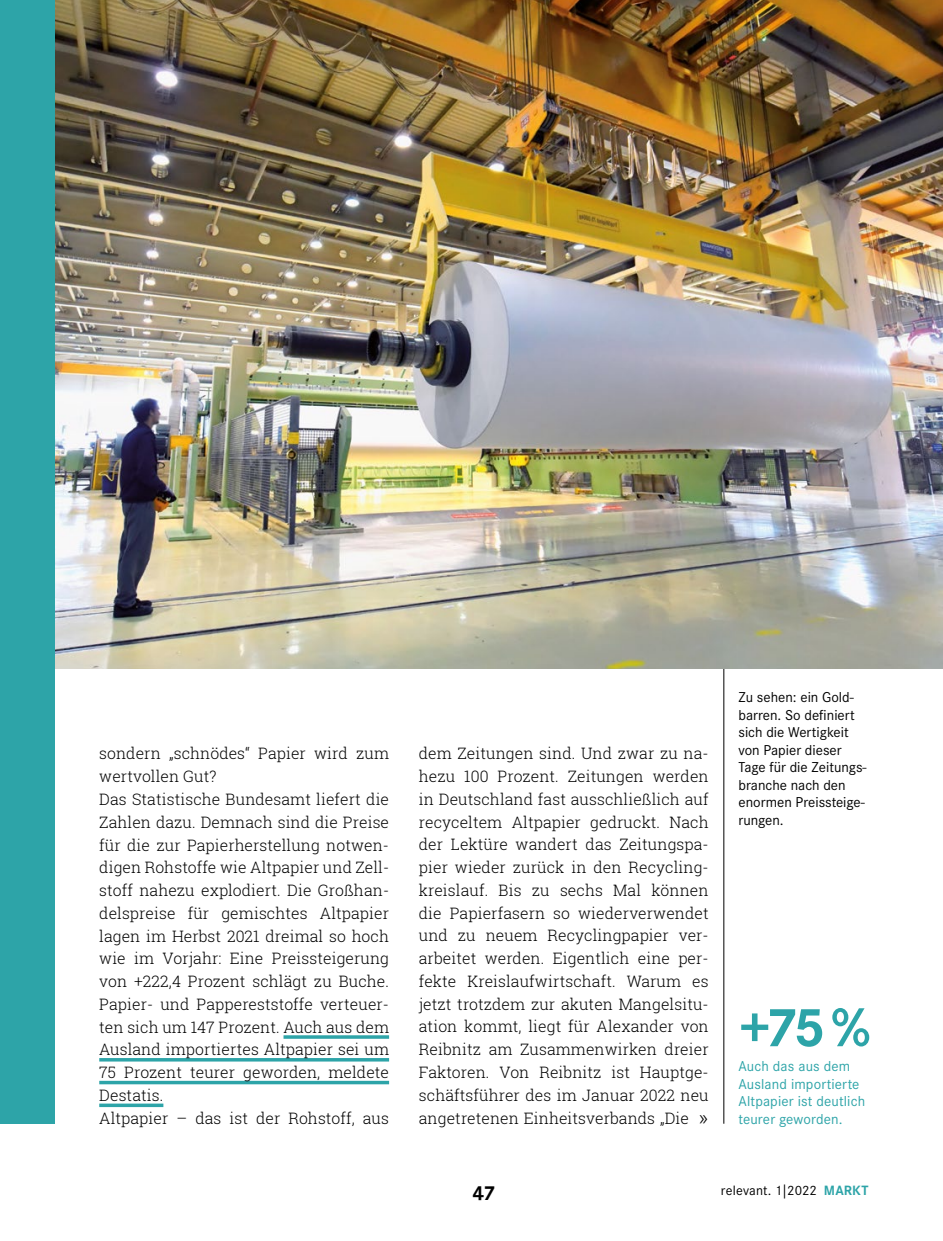
<style>
.page{position:relative;width:943px;height:1241px;background:#fff}
.page>*{position:absolute;margin:0;border:0;box-sizing:border-box;transform-origin:0 0}
.t1{font:700 56.88px "Corporate S";color:#2da4a8}
.t2{font:700 21px "Corporate S";color:#000}
.t3{font:300 15.75px/22.8px "Roboto Slab";letter-spacing:.005em;color:#000}
.t4{font:14.88px/17.5px "Corporate S";color:#000}
.t5{font:14.88px/17.5px "Corporate S";letter-spacing:.01em;color:#2da4a8}
.t6{font:14px "Corporate S";letter-spacing:.01em;color:#000}
.s1{font-size:21px}
.s2{font-weight:700;color:#2da4a8}
</style>
<div class="page">
<hr style="left:723px;top:630px;width:1px;height:493px;background:#000">
<img style="left:55px;top:0;width:888px;height:668px">
<hr style="left:283px;top:1035px;width:106px;height:3px;background:#2da4a8">
<svg style="left:99px;top:1058px;width:290px;height:3px"></svg>
<svg style="left:99px;top:1080px;width:290px;height:4px"></svg>
<hr style="left:99px;top:1103px;width:64px;height:3px;background:#2da4a8">
<div style="left:0;top:0;width:55px;height:1123px;background:#2da4a8"></div>
<p class="t3" style="left:99px;top:741px;width:291px">sondern „schnödes“ Papier wird zum wertvollen Gut?<br>Das Statistische Bundesamt liefert die Zahlen dazu. Demnach sind die Preise für die zur Papierherstellung notwen&shy;digen Rohstoffe wie Altpapier und Zell&shy;stoff nahezu explodiert. Die Großhan&shy;delspreise für gemischtes Altpapier lagen im Herbst 2021 dreimal so hoch wie im Vorjahr: Eine Preissteigerung von +222,4 Prozent schlägt zu Buche.<br>Papier- und Pappereststoffe verteuer&shy;ten sich um 147 Prozent. Auch aus dem Ausland importiertes Altpapier sei um 75 Prozent teurer geworden, meldete Destatis.<br>Altpapier – das ist der Rohstoff, aus</p>
<p class="t3" style="left:419px;top:741px;width:291px;text-align:justify">dem Zeitungen sind. Und zwar zu na&shy;hezu 100 Prozent. Zeitungen werden in Deutschland fast ausschließlich auf recyceltem Altpapier gedruckt. Nach der Lektüre wandert das Zeitungspa&shy;pier wieder zurück in den Recycling&shy;kreislauf. Bis zu sechs Mal können die Papierfasern so wiederverwendet und zu neuem Recyclingpapier ver&shy;arbeitet werden. Eigentlich eine per&shy;fekte Kreislaufwirtschaft. Warum es jetzt trotzdem zur akuten Mangelsitu&shy;ation kommt, liegt für Alexander von Reibnitz am Zusammenwirken dreier Faktoren. Von Reibnitz ist Hauptge&shy;schäftsführer des im Januar 2022 neu angetretenen Einheitsverbands „Die <span class="s1">»</span></p>
<p class="t4" style="left:738px;top:688px;width:130px">Zu sehen: ein Gold&shy;barren. So definiert sich die Wertigkeit von Papier dieser<br>Tage für die Zeitungs&shy;branche nach den enormen Preissteige&shy;rungen.</p>
<h1 class="t1" style="left:738px;top:994px;width:134px">+75 %</h1>
<p class="t5" style="left:738px;top:1057px;width:128px">Auch das aus dem<br>Ausland importierte<br>Altpapier ist deutlich teurer geworden.</p>
<h2 class="t2" style="left:472px;top:1180px;width:24px">47</h2>
<p class="t6" style="left:721px;top:1182px;width:149px">relevant. 1|2022 <span class="s2">MARKT</span></p>
</div>
